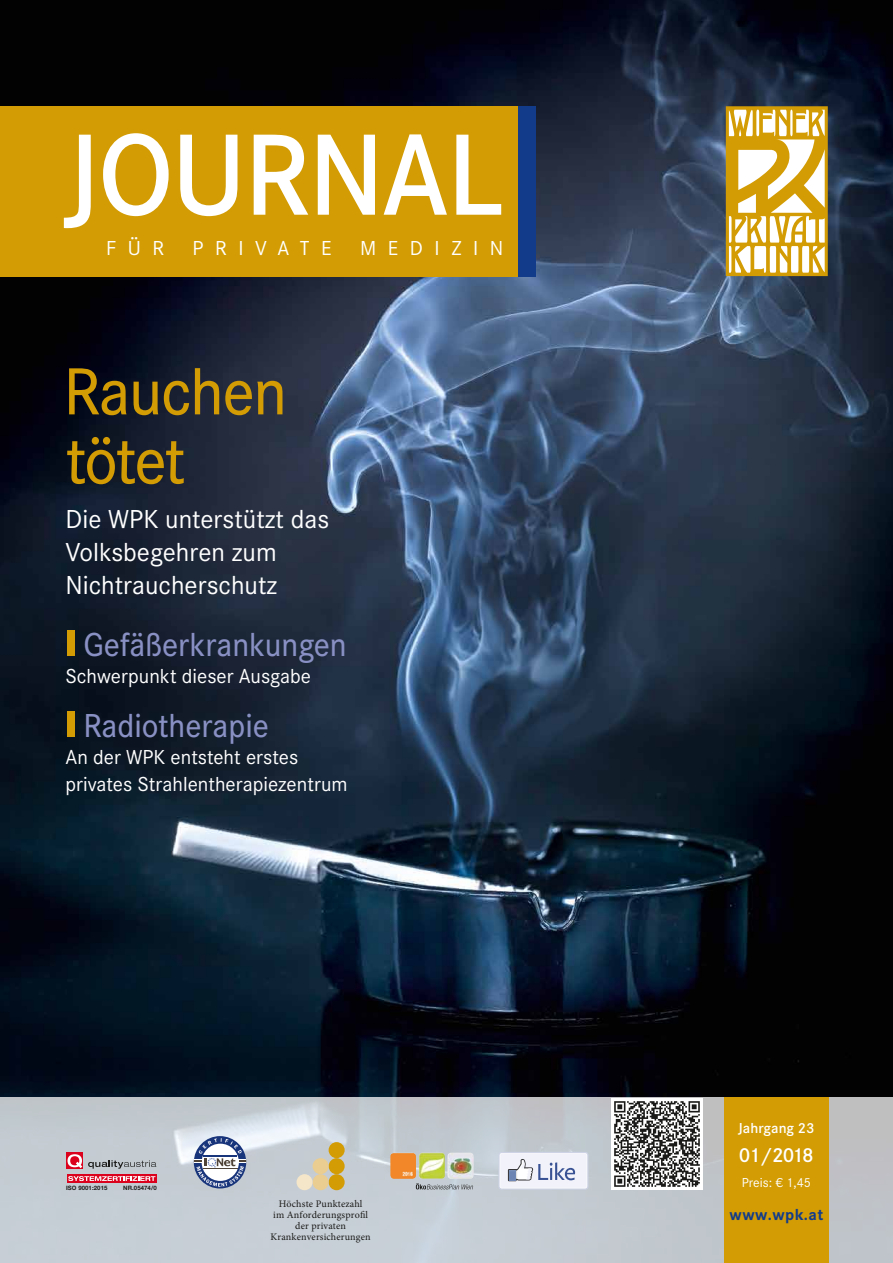
<style>
.page{position:relative;width:893px;height:1263px;background:#fff}
.page>*{position:absolute;margin:0;border:0;box-sizing:border-box;transform-origin:0 0}
.t1{font:120px "Corporate STOT Dem";letter-spacing:-.015em;color:#fff;scale:.95 1}
.t2{font:500 69px/69px "Corporate STOT";letter-spacing:-.03em;color:#d39c04;scale:.95 1}
.t3{font:500 34.5px "Corporate STOT";color:#8990c3;scale:.95 1}
.t4{font:27px/33px "Corporate S";color:#fff}
.t5{font:21px/27px "Corporate S";color:#fff}
.t6{font:21px "Corporate S";letter-spacing:.55em;color:#fff}
.t7{font:21px "Corporate STOT Dem";letter-spacing:-.065em;color:#fff}
.t8{font:700 16.5px "Corporate S";letter-spacing:.025em;color:#123c8a}
.t9{font:15px "Corporate STOT Dem";color:#fff}
.t10{font:13.5px "Corporate S";color:#fff}
.t11{font:10.05px/11.2px "Minion Pro";letter-spacing:.015em;color:#1a1a18;text-align:center}
.t12{font:700 6px "Helvetica Neue LT Std";letter-spacing:.015em;color:#1a1a18}
</style>
<div class="page">
<img style="left:0;top:0;width:893px;height:1097px">
<svg style="left:0;top:1097px;width:893px;height:166px;background:#c4cad1"></svg>
<div style="left:68px;top:630px;width:7px;height:26px;background:#d39c04"></div>
<div style="left:68px;top:711px;width:7px;height:26px;background:#d39c04"></div>
<svg style="left:726px;top:106px;width:102px;height:170px"></svg>
<div style="left:0;top:106px;width:519px;height:170px;background:#d39c04"></div>
<div style="left:519px;top:106px;width:17px;height:170px;background:#123c8a"></div>
<div style="left:724px;top:1097px;width:104px;height:166px;background:#d39c04"></div>
<img style="left:611px;top:1098px;width:92px;height:91px">
<div style="left:329px;top:1142px;width:16px;height:16px;background:#d39c04;border-radius:50%"></div>
<div style="left:329px;top:1158px;width:16px;height:16px;background:#d39c04;border-radius:50%"></div>
<div style="left:329px;top:1174px;width:16px;height:16px;background:#d39c04;border-radius:50%"></div>
<div style="left:313px;top:1158px;width:16px;height:16px;background:#eacd90;border-radius:50%"></div>
<div style="left:313px;top:1174px;width:16px;height:16px;background:#eacd90;border-radius:50%"></div>
<div style="left:296px;top:1174px;width:17px;height:16px;background:#f5e6c9;border-radius:50%"></div>
<svg style="left:194px;top:1138px;width:52px;height:49px"></svg>
<svg style="left:498px;top:1152px;width:90px;height:38px"></svg>
<img style="left:419px;top:1153px;width:55px;height:26px">
<svg style="left:416px;top:1183px;width:57px;height:6px"></svg>
<img style="left:390px;top:1153px;width:26px;height:26px">
<div style="left:67px;top:1174px;width:89px;height:8px;background:#db021d"></div>
<svg style="left:68px;top:1176px;width:87px;height:5px"></svg>
<svg style="left:88px;top:1160px;width:68px;height:9px"></svg>
<svg style="left:66px;top:1153px;width:17px;height:16px"></svg>
<svg style="left:68px;top:1154px;width:14px;height:14px"></svg>
<h1 class="t1" style="left:64px;top:106px;width:464px">JOURNAL</h1>
<p class="t5" style="left:106px;top:235px;width:60px">FÜR</p>
<p class="t6" style="left:193px;top:236px;width:141px">PRIVATE</p>
<p class="t6" style="left:360px;top:236px;width:145px">MEDIZIN</p>
<h2 class="t2" style="left:64px;top:358px;width:237px">Rauchen tötet</h2>
<p class="t4" style="left:65px;top:503px;width:265px">Die WPK unterstützt das<br>Volksbegehren zum<br>Nichtraucherschutz</p>
<h3 class="t3" style="left:83px;top:625px;width:279px">Gefäßerkrankungen</h3>
<p class="t5" style="left:65px;top:663px;width:247px">Schwerpunkt dieser Ausgabe</p>
<h3 class="t3" style="left:83px;top:706px;width:197px">Radiotherapie</h3>
<p class="t5" style="left:65px;top:744px;width:284px">An der WPK entsteht erstes privates Strahlentherapiezentrum</p>
<p class="t12" style="left:66px;top:1184px;width:43px">ISO 9001:2015</p>
<p class="t12" style="left:123px;top:1184px;width:35px">NR.05474/0</p>
<p class="t11" style="left:271px;top:1198px;width:102px">Höchste Punktezahl<br>im Anforderungsprofil der privaten<br>Krankenversicherungen</p>
<p class="t9" style="left:738px;top:1119px;width:78px">Jahrgang 23</p>
<p class="t7" style="left:739px;top:1143px;width:77px">01/2018</p>
<p class="t10" style="left:742px;top:1175px;width:71px">Preis: € 1,45</p>
<p class="t8" style="left:730px;top:1205px;width:95px">www.wpk.at</p>
</div>
